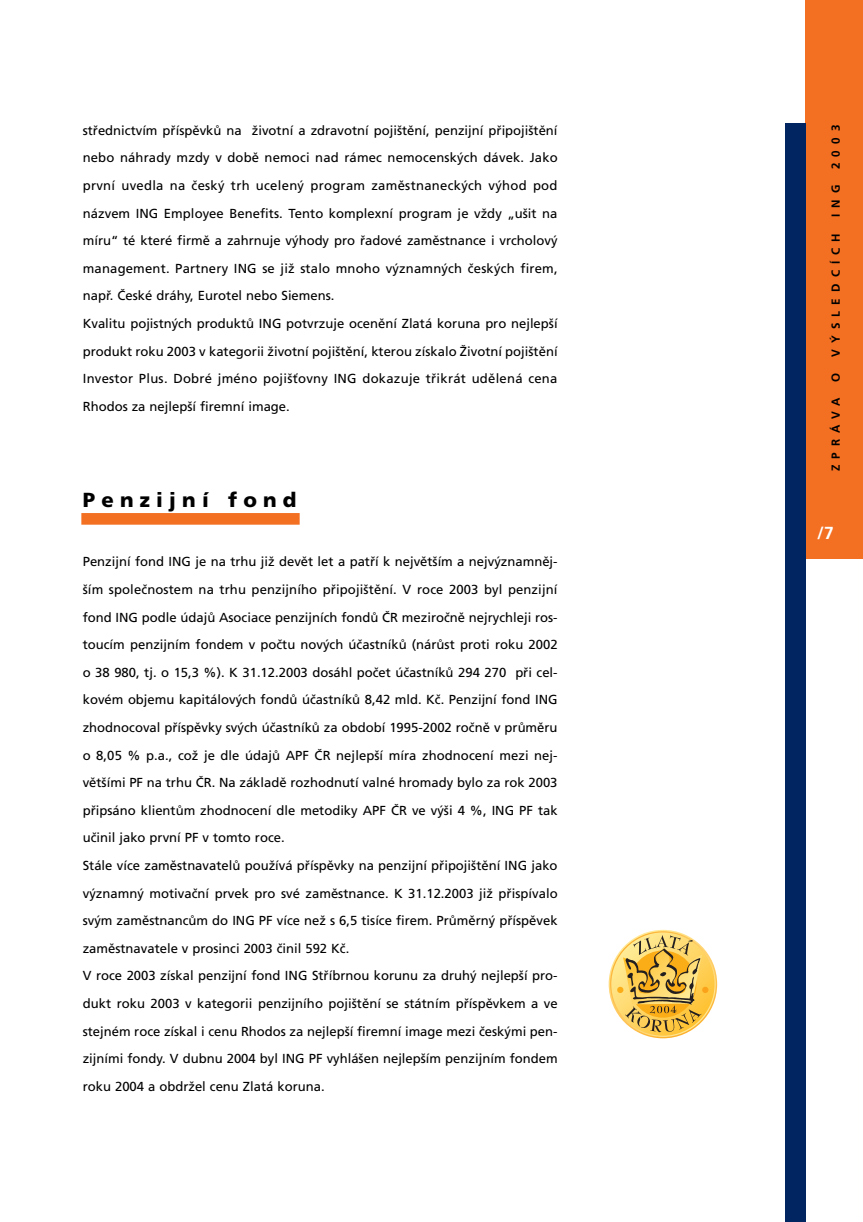
<style>
.page{position:relative;width:863px;height:1222px;background:#fff}
.page>*{position:absolute;margin:0;border:0;box-sizing:border-box;transform-origin:0 0}
.t1{font:900 20.3px "Frutiger CE";letter-spacing:.305em;color:#000}
.t2{font:700 17.5px "Frutiger CE";color:#fff}
.t3{font:13.12px/27.7px "Frutiger CE";color:#000}
.t4{font:700 11.55px "Frutiger CE";letter-spacing:.525em;color:#000}
</style>
<div class="page">
<div style="left:805px;top:0;width:58px;height:558px;background:#f36f21"></div>
<div style="left:785px;top:123px;width:20px;height:1098px;background:#002561"></div>
<div style="left:81px;top:513px;width:219px;height:11px;background:#f36f21"></div>
<svg style="left:609px;top:929px;width:108px;height:109px"></svg>
<p class="t3" style="left:83px;top:118px;width:476px">střednictvím příspěvků na životní a zdravotní pojištění, penzijní připojištění nebo náhrady mzdy v době nemoci nad rámec nemocenských dávek. Jako první uvedla na český trh ucelený program zaměstnaneckých výhod pod názvem ING Employee Benefits. Tento komplexní program je vždy „ušit na míru“ té které firmě a zahrnuje výhody pro řadové zaměstnance i vrcholový management. Partnery ING se již stalo mnoho významných českých firem, např. České dráhy, Eurotel nebo Siemens.<br>Kvalitu pojistných produktů ING potvrzuje ocenění Zlatá koruna pro nejlepší produkt roku 2003 v kategorii životní pojištění, kterou získalo Životní pojištění Investor Plus. Dobré jméno pojišťovny ING dokazuje třikrát udělená cena Rhodos za nejlepší firemní image.</p>
<h1 class="t1" style="left:83px;top:492px;width:215px">Penzijní fond</h1>
<p class="t3" style="left:83px;top:549px;width:476px">Penzijní fond ING je na trhu již devět let a patří k největším a nejvýznamněj&shy;ším společnostem na trhu penzijního připojištění. V roce 2003 byl penzijní fond ING podle údajů Asociace penzijních fondů ČR meziročně nejrychleji ros&shy;toucím penzijním fondem v počtu nových účastníků (nárůst proti roku 2002 o 38 980, tj. o 15,3 %). K 31.12.2003 dosáhl počet účastníků 294 270 při cel&shy;kovém objemu kapitálových fondů účastníků 8,42 mld. Kč. Penzijní fond ING zhodnocoval příspěvky svých účastníků za období 1995-2002 ročně v průměru o 8,05 % p.a., což je dle údajů APF ČR nejlepší míra zhodnocení mezi nej&shy;většími PF na trhu ČR. Na základě rozhodnutí valné hromady bylo za rok 2003 připsáno klientům zhodnocení dle metodiky APF ČR ve výši 4 %, ING PF tak učinil jako první PF v tomto roce.<br>Stále více zaměstnavatelů používá příspěvky na penzijní připojištění ING jako významný motivační prvek pro své zaměstnance. K 31.12.2003 již přispívalo svým zaměstnancům do ING PF více než s 6,5 tisíce firem. Průměrný příspěvek zaměstnavatele v prosinci 2003 činil 592 Kč.<br>V roce 2003 získal penzijní fond ING Stříbrnou korunu za druhý nejlepší pro&shy;dukt roku 2003 v kategorii penzijního pojištění se státním příspěvkem a ve stejném roce získal i cenu Rhodos za nejlepší firemní image mezi českými pen&shy;zijními fondy. V dubnu 2004 byl ING PF vyhlášen nejlepším penzijním fondem roku 2004 a obdržel cenu Zlatá koruna.</p>
<p class="t4" style="left:831px;top:169px;width:46px;rotate:-90deg">2003</p>
<p class="t4" style="left:831px;top:217px;width:34px;rotate:-90deg">ING</p>
<p class="t4" style="left:831px;top:357px;width:125px;rotate:-90deg">VÝSLEDCÍCH</p>
<p class="t4" style="left:831px;top:382px;width:11px;rotate:-90deg">O</p>
<p class="t4" style="left:831px;top:471px;width:75px;rotate:-90deg">ZPRÁVA</p>
<h2 class="t2" style="left:817px;top:526px;width:18px">/7</h2>
</div>
